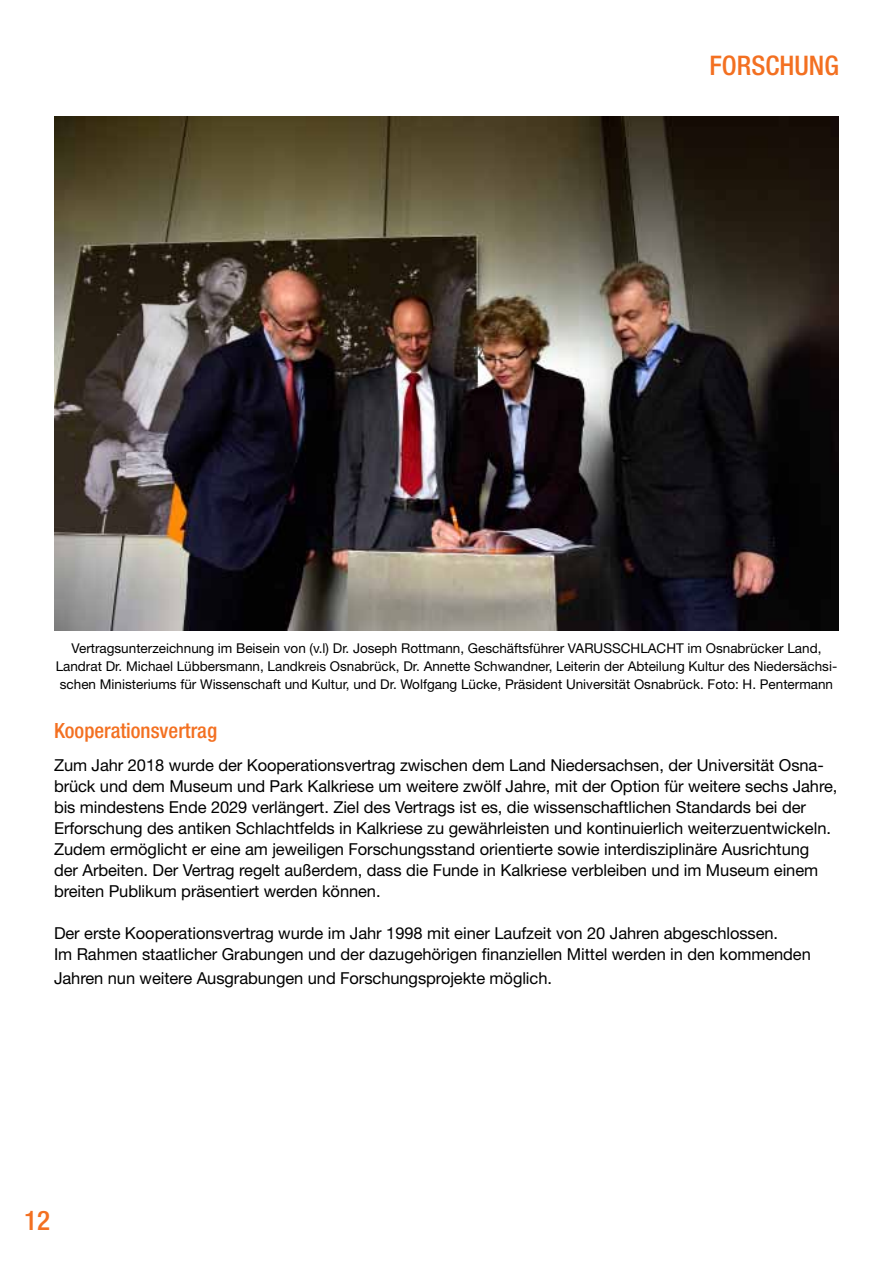
<style>
.page{position:relative;width:893px;height:1263px;background:#fff}
.page>*{position:absolute;margin:0;border:0;box-sizing:border-box;transform-origin:0 0}
.t1{font:500 condensed 27px "Helvetica Neue";color:#f37021}
.t2{font:500 condensed 21px "Helvetica Neue";color:#f37021}
.t3{font:16.5px/21px "Helvetica Neue";letter-spacing:-.005em;color:#000}
.t4{font:13.5px "Helvetica Neue";color:#000}
</style>
<div class="page">
<img style="left:54px;top:116px;width:785px;height:515px">
<h1 class="t1" style="left:709px;top:49px;width:28px">Forschung</h1>
<p class="t4" style="left:72px;top:640px;width:515px">Vertragsunterzeichnung im Beisein von (v.l) Dr. Joseph Rottmann, Geschäftsführer Varusschlacht</p>
<p class="t4" style="left:688px;top:640px;width:135px">im Osnabrücker Land,</p>
<p class="t4" style="left:56px;top:658px;width:783px">Landrat Dr. Michael Lübbersmann, Landkreis Osnabrück, Dr. Annette Schwandner, Leiterin der Abteilung Kultur des Niedersächsi-</p>
<p class="t4" style="left:60px;top:676px;width:775px">schen Ministeriums für Wissenschaft und Kultur, und Dr. Wolfgang Lücke, Präsident Universität Osnabrück. Foto: H. Pentermann</p>
<p class="t2" style="left:54px;top:718px;width:165px">Kooperationsvertrag</p>
<p class="t3" style="left:54px;top:755px;width:785px">Zum Jahr 2018 wurde der Kooperationsvertrag zwischen dem Land Niedersachsen, der Universität Osna&shy;brück und dem Museum und Park Kalkriese um weitere zwölf Jahre, mit der Option für weitere sechs Jahre, bis mindestens Ende 2029 verlängert. Ziel des Vertrags ist es, die wissenschaftlichen Standards bei der Erforschung des antiken Schlachtfelds in Kalkriese zu gewährleisten und kontinuierlich weiterzuentwickeln.<br>Zudem ermöglicht er eine am jeweiligen Forschungsstand orientierte sowie interdisziplinäre Ausrichtung<br>der Arbeiten. Der Vertrag regelt außerdem, dass die Funde in Kalkriese verbleiben und im Museum einem breiten Publikum präsentiert werden können.</p>
<p class="t3" style="left:54px;top:923px;width:758px">Der erste Kooperationsvertrag wurde im Jahr 1998 mit einer Laufzeit von 20 Jahren abgeschlossen.<br>Im Rahmen staatlicher Grabungen und der dazugehörigen finanziellen Mittel werden in den kommenden</p>
<p class="t3" style="left:54px;top:967px;width:499px">Jahren nun weitere Ausgrabungen und Forschungsprojekte möglich.</p>
<h1 class="t1" style="left:24px;top:1204px;width:27px">12</h1>
</div>
